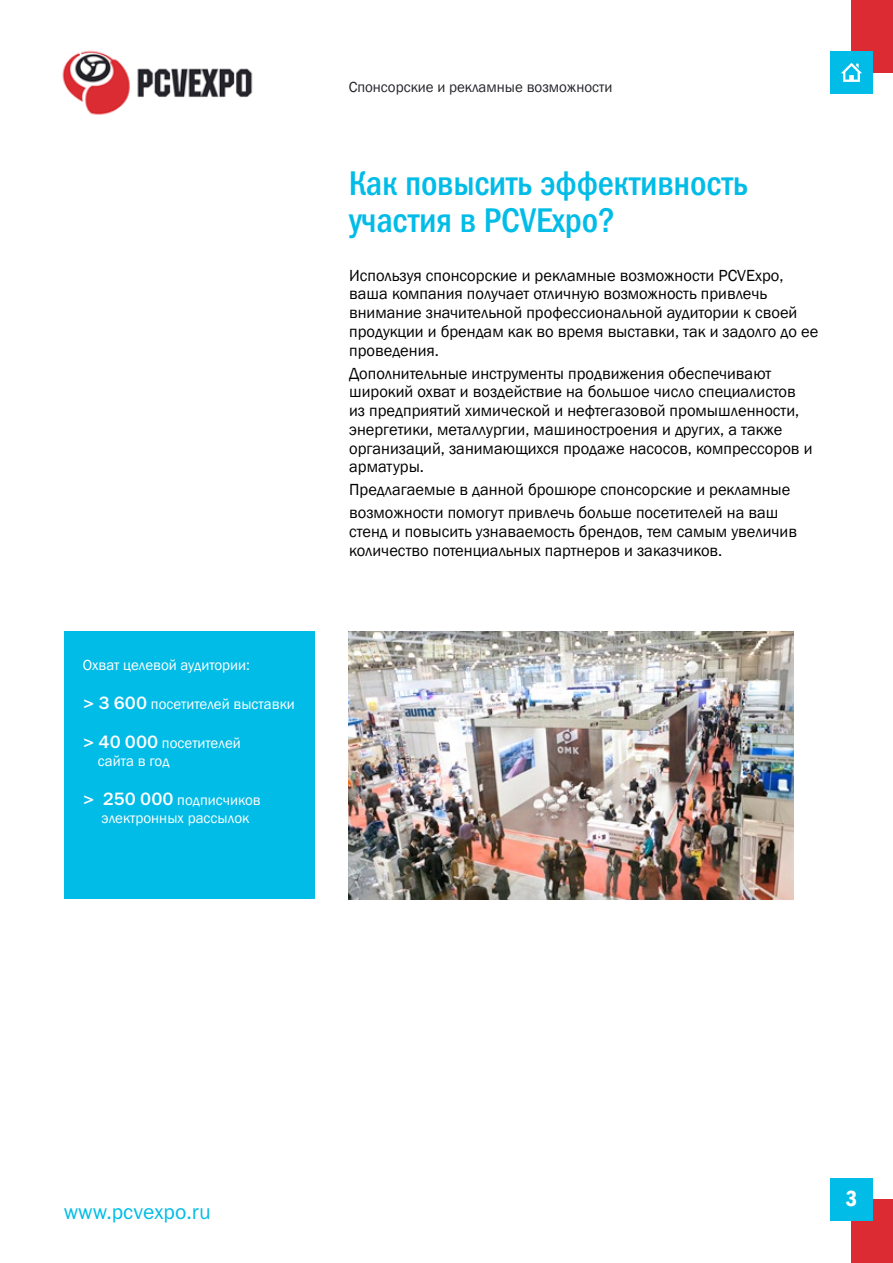
<style>
.page{position:relative;width:893px;height:1263px;background:#fff}
.page>*{position:absolute;margin:0;border:0;box-sizing:border-box;transform-origin:0 0}
.t1{font:34.5px/37.5px "Franklin Gothic Medi Cond C";letter-spacing:-.005em;color:#00bce7}
.t2{font:600 condensed 22.5px "Franklin Gothic";color:#fff}
.t3{font:21px "Franklin Gothic Book C";color:#00bce7}
.t4{font:16.5px/18.8px "Franklin Gothic";color:#000}
.t5{font:15px/18px "Franklin Gothic";color:#fff}
.t6{font:15px "Franklin Gothic";color:#25242a}
.s1{font-family:"Franklin Gothic Medium C";font-size:18px}
</style>
<div class="page">
<img style="left:62px;top:50px;width:191px;height:65px">
<div style="left:851px;top:0;width:42px;height:72px;background:#dc2b32"></div>
<div style="left:830px;top:51px;width:43px;height:43px;background:#00bce7"></div>
<div style="left:851px;top:1199px;width:42px;height:64px;background:#dc2b32"></div>
<div style="left:830px;top:1178px;width:43px;height:42px;background:#00bce7"></div>
<svg style="left:841px;top:63px;width:21px;height:19px"></svg>
<div style="left:64px;top:631px;width:251px;height:268px;background:#00bce7"></div>
<img style="left:349px;top:631px;width:445px;height:268px">
<p class="t5" style="left:83px;top:656px;width:169px">Охват целевой аудитории:</p>
<p class="t5" style="left:83px;top:695px;width:213px"><span class="s1">&gt; 3 600</span> посетителей выставки</p>
<p class="t5" style="left:98px;top:734px;width:145px;text-indent:-15px"><span class="s1">&gt; 40 000</span> посетителей сайта в год</p>
<p class="t5" style="left:83px;top:792px;width:179px;text-align:center"><span class="s1">&gt; 250 000</span> подписчиков электронных рассылок</p>
<p class="t6" style="left:349px;top:78px;width:265px">Спонсорские и рекламные возможности</p>
<h1 class="t1" style="left:349px;top:164px;width:401px">Как повысить эффективность участия в PCVExpo?</h1>
<p class="t4" style="left:349px;top:266px;width:471px">Используя спонсорские и рекламные возможности PCVExpo, ваша компания получает отличную возможность привлечь внимание значительной профессиональной аудитории к своей продукции и брендам как во время выставки, так и задолго до ее проведения.</p>
<p class="t4" style="left:349px;top:364px;width:465px">Дополнительные инструменты продвижения обеспечивают широкий охват и воздействие на большое число специалистов из предприятий химической и нефтегазовой промышленности, энергетики, металлургии, машиностроения и других, а также организаций, занимающихся продаже насосов, компрессоров и арматуры.</p>
<p class="t4" style="left:349px;top:479px;width:443px;line-height:23px">Предлагаемые в данной брошюре спонсорские и рекламные возможности помогут привлечь больше посетителей на ваш</p>
<p class="t4" style="left:349px;top:522px;width:449px">стенд и повысить узнаваемость брендов, тем самым увеличив количество потенциальных партнеров и заказчиков.</p>
<p class="t3" style="left:64px;top:1200px;width:148px">www.pcvexpo.ru</p>
<h2 class="t2" style="left:846px;top:1184px;width:13px">3</h2>
</div>
